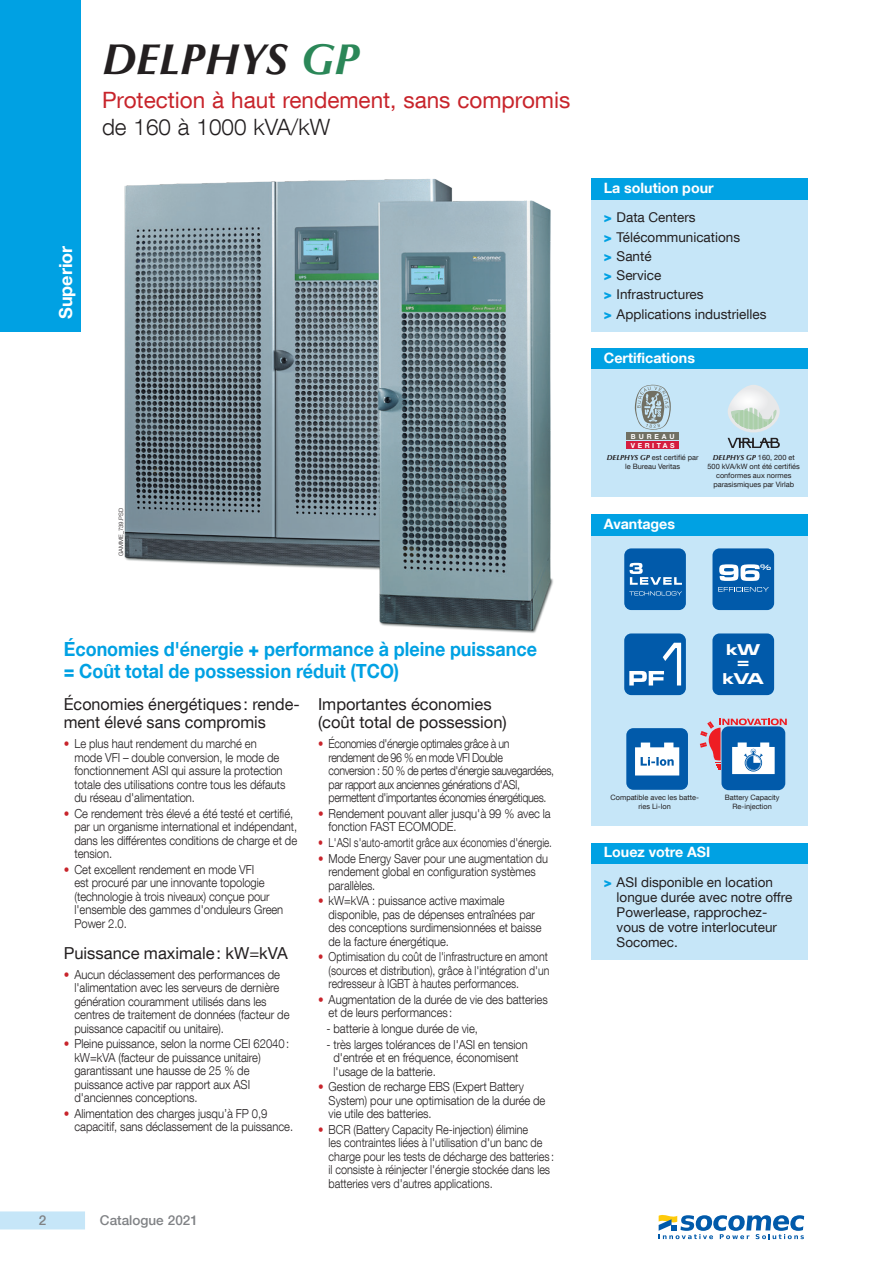
<style>
.page{position:relative;width:893px;height:1263px;background:#fff}
.page>*{position:absolute;margin:0;border:0;box-sizing:border-box;transform-origin:0 0}
.t1{font:italic 700 43.5px "Optima LT Std";color:#231f20}
.t2{font:22.5px "Helvetica Neue LT Com";color:#c8242b}
.t3{font:300 22.5px "Helvetica Neue LT Com";color:#231f20}
.t4{font:700 19.5px/22.5px "Helvetica Neue LT Com";color:#00a1e3;scale:.92 1}
.t5{font:700 18px "Helvetica Neue LT Com";color:#fff}
.t6{font:16.5px/18px "Helvetica Neue LT Com";color:#231f20}
.t7{font:16.35px/14.4px "Microgramma D Bold Exte";color:#fff;text-align:center}
.t8{font:700 14.25px "Helvetica Neue LT Com";color:#fff}
.t9{font:13.5px/19.2px "Helvetica Neue LT Com";color:#231f20}
.t10{font:500 13.5px "Helvetica Neue LT Com";color:#808285}
.t11{font:300 12.45px/13.5px "Helvetica Neue LT Com";letter-spacing:-.005em;color:#231f20;scale:.9 1}
.t12{font:300 12.45px/13.5px "Helvetica Neue LT Com";letter-spacing:-.005em;color:#231f20;scale:.87 1}
.t13{font:300 12.45px/13.5px "Helvetica Neue LT Com";letter-spacing:-.035em;color:#231f20;scale:.86 1}
.t14{font:300 12.45px/13.5px "Helvetica Neue LT Com";letter-spacing:-.005em;color:#231f20;scale:.89 1}
.t15{font:300 12.45px/13.5px "Helvetica Neue LT Com";letter-spacing:-.005em;color:#231f20;text-align:justify;scale:.85 1}
.t16{font:300 12.45px/13.5px "Helvetica Neue LT Com";letter-spacing:-.005em;color:#231f20;scale:.88 1}
.t17{font:300 12.45px "Helvetica Neue LT Com";letter-spacing:-.005em;color:#231f20;scale:.8 1}
.t18{font:7.35px/9px "Helvetica Neue LT Com";color:#231f20;text-align:center}
.t19{font:italic 700 7.35px "Optima LT Std";color:#231f20}
.t20{font:700 6.9px/8.7px "Helvetica Neue LT Com";letter-spacing:.36em;color:#fff}
.t21{font:300 6px "Helvetica Neue LT Com";color:#231f20}
.s1{color:#2b8758}
.s2{font-weight:900;color:#00a1e3}
.s3{font-family:"Optima LT Std";font-weight:700;font-style:italic}
.s4{font-family:"Helvetica Neue LT Com";font-weight:400;font-style:normal}
.s5{font-weight:900}
.s6{color:#c8242b}
</style>
<div class="page">
<div style="left:0;top:1211px;width:85px;height:18px;background:#c6e6f8"></div>
<div style="left:0;top:0;width:81px;height:332px;background:#00a1e3"></div>
<div style="left:591px;top:348px;width:217px;height:22px;background:#00a1e3"></div>
<div style="left:591px;top:370px;width:217px;height:127px;background:#c6e6f8"></div>
<div style="left:627px;top:433px;width:52px;height:7px;background:#717063"></div>
<div style="left:627px;top:441px;width:52px;height:8px;background:#d51d3f"></div>
<svg style="left:635px;top:385px;width:36px;height:45px"></svg>
<svg style="left:728px;top:438px;width:52px;height:10px"></svg>
<svg style="left:728px;top:385px;width:52px;height:47px"></svg>
<img style="left:124px;top:179px;width:429px;height:454px">
<div style="left:591px;top:179px;width:217px;height:21px;background:#00a1e3"></div>
<div style="left:591px;top:200px;width:217px;height:131px;background:#c6e6f8"></div>
<div style="left:591px;top:514px;width:217px;height:22px;background:#00a1e3"></div>
<div style="left:591px;top:536px;width:217px;height:290px;background:#c6e6f8"></div>
<svg style="left:712px;top:548px;width:62px;height:62px;background:#2b75b8"></svg>
<svg style="left:624px;top:548px;width:62px;height:62px;background:#1c6cb3"></svg>
<div style="left:712px;top:633px;width:62px;height:62px;background:#015aaa"></div>
<svg style="left:626px;top:728px;width:62px;height:62px;background:#5591c6"></svg>
<svg style="left:624px;top:633px;width:62px;height:62px;background:#2b75b8"></svg>
<div style="left:721px;top:726px;width:64px;height:64px;background:#015aaa;border-radius:7px"></div>
<svg style="left:700px;top:718px;width:87px;height:56px"></svg>
<div style="left:591px;top:843px;width:217px;height:21px;background:#00a1e3"></div>
<div style="left:591px;top:864px;width:217px;height:95px;background:#c6e6f8"></div>
<svg style="left:659px;top:1215px;width:145px;height:24px"></svg>
<h3 class="t5" style="left:54px;top:319px;width:75px;rotate:-90deg">Superior</h3>
<h1 class="t1" style="left:102px;top:34px;width:259px">DELPHYS <span class="s1">GP</span></h1>
<h2 class="t2" style="left:102px;top:86px;width:470px">Protection à haut rendement, sans compromis</h2>
<h2 class="t3" style="left:102px;top:114px;width:230px">de 160 à 1000 kVA/kW</h2>
<p class="t8" style="left:591px;top:179px;width:124px"><span class="s2">&gt;</span> La solution pour</p>
<p class="t9" style="left:604px;top:208px;width:164px"><span class="s2">&gt;</span> Data Centers<br><span class="s2">&gt;</span> Télécommunications<br><span class="s2">&gt;</span> Santé<br><span class="s2">&gt;</span> Service<br><span class="s2">&gt;</span> Infrastructures<br><span class="s2">&gt;</span> Applications industrielles</p>
<p class="t8" style="left:591px;top:348px;width:106px"><span class="s2">&gt;</span> Certifications</p>
<p class="t21" style="left:117px;top:556px;width:50px;rotate:-90deg">GAMME_739.PSD</p>
<p class="t20" style="left:631px;top:432px;width:45px">BUREAU<br>VERITAS</p>
<p class="t18" style="left:607px;top:452px;width:93px"><span class="s3">DELPHYS GP</span> est certifié par le Bureau Veritas</p>
<p class="t19" style="left:713px;top:453px;width:83px">DELPHYS GP <span class="s4">160, 200 et</span></p>
<p class="t18" style="left:707px;top:461px;width:94px">500 kVA/kW ont été certifiés conformes aux normes parasismiques par Virlab</p>
<p class="t8" style="left:591px;top:515px;width:86px"><span class="s2">&gt;</span> Avantages</p>
<h3 class="t4" style="left:64px;top:637px;width:516px">Économies d'énergie <span class="s5">+</span> performance à pleine puissance <span class="s5">=</span> Coût total de possession réduit (TCO)</h3>
<h3 class="t6" style="left:64px;top:695px;width:237px">Économies énergétiques : rende&shy;ment élevé sans compromis</h3>
<p class="t11" style="left:74px;top:737px;width:236px;text-indent:-11px"><span class="s6">•</span> Le plus haut rendement du marché en mode VFI – double conversion, le mode de fonctionnement ASI qui assure la protection totale des utilisations contre tous les défauts du réseau d'alimentation.</p>
<p class="t11" style="left:74px;top:806px;width:249px;text-indent:-11px"><span class="s6">•</span> Ce rendement très élevé a été testé et certifié, par un organisme international et indépendant, dans les différentes conditions de charge et de tension.</p>
<p class="t11" style="left:74px;top:862px;width:234px;text-indent:-11px"><span class="s6">•</span> Cet excellent rendement en mode VFI<br>est procuré par une innovante topologie (technologie à trois niveaux) conçue pour l'ensemble des gammes d'onduleurs Green Power 2.0.</p>
<h3 class="t6" style="left:64px;top:943px;width:226px">Puissance maximale: kW=kVA</h3>
<p class="t11" style="left:74px;top:967px;width:241px;text-indent:-11px"><span class="s6">•</span> Aucun déclassement des performances de l'alimentation avec les serveurs de dernière génération couramment utilisés dans les centres de traitement de données (facteur de puissance capacitif ou unitaire).</p>
<p class="t11" style="left:74px;top:1037px;width:240px;text-indent:-11px"><span class="s6">•</span> Pleine puissance, selon la norme CEI 62040: kW=kVA (facteur de puissance unitaire) garantissant une hausse de 25 % de puissance active par rapport aux ASI d'anciennes conceptions.</p>
<p class="t11" style="left:74px;top:1106px;width:245px;text-indent:-11px"><span class="s6">•</span> Alimentation des charges jusqu’à FP 0,9 capacitif, sans déclassement de la puissance.</p>
<p class="t10" style="left:39px;top:1212px;width:9px">2</p>
<p class="t10" style="left:100px;top:1212px;width:99px">Catalogue 2021</p>
<h3 class="t6" style="left:318px;top:695px;width:190px">Importantes économies (coût total de possession)</h3>
<p class="t13" style="left:329px;top:737px;width:264px;text-indent:-11px"><span class="s6">•</span> Économies d'énergie optimales grâce à un rendement de 96 % en mode VFI Double<br>conversion : 50 % de pertes d'énergie sauvegardées, par rapport aux anciennes générations d'ASI, permettent d'importantes économies énergétiques.</p>
<p class="t11" style="left:329px;top:806px;width:248px;text-indent:-11px"><span class="s6">•</span> Rendement pouvant aller jusqu'à 99 % avec la fonction FAST ECOMODE.</p>
<p class="t17" style="left:318px;top:835px;width:294px"><span class="s6">•</span> L'ASI s'auto-amortit grâce aux économies d'énergie.</p>
<p class="t16" style="left:329px;top:851px;width:251px;text-indent:-11px"><span class="s6">•</span> Mode Energy Saver pour une augmentation du rendement global en configuration systèmes parallèles.</p>
<p class="t14" style="left:329px;top:894px;width:241px;text-indent:-11px"><span class="s6">•</span> kW=kVA : puissance active maximale disponible, pas de dépenses entraînées par des conceptions surdimensionnées et baisse de la facture énergétique.</p>
<p class="t15" style="left:329px;top:950px;width:261px;text-indent:-11px"><span class="s6">•</span> Optimisation du coût de l'infrastructure en amont (sources et distribution), grâce à l'intégration d'un redresseur à IGBT à hautes performances.</p>
<p class="t11" style="left:329px;top:992px;width:245px;text-indent:-11px"><span class="s6">•</span> Augmentation de la durée de vie des batteries et de leurs performances :</p>
<p class="t11" style="left:326px;top:1021px;width:170px">- batterie à longue durée de vie,</p>
<p class="t11" style="left:334px;top:1037px;width:217px;text-indent:-7px">- très larges tolérances de l'ASI en tension d'entrée et en fréquence, économisent l'usage de la batterie.</p>
<p class="t11" style="left:329px;top:1080px;width:242px;text-indent:-11px"><span class="s6">•</span> Gestion de recharge EBS (Expert Battery<br>System) pour une optimisation de la durée de vie utile des batteries.</p>
<p class="t12" style="left:329px;top:1122px;width:261px;text-indent:-11px"><span class="s6">•</span> BCR (Battery Capacity Re-injection) élimine<br>les contraintes liées à l'utilisation d'un banc de charge pour les tests de décharge des batteries : il consiste à réinjecter l'énergie stockée dans les batteries vers d'autres applications.</p>
<h3 class="t7" style="left:723px;top:642px;width:42px">kW = kVA</h3>
<p class="t18" style="left:610px;top:793px;width:90px">Compatible avec les batte&shy;ries Li-Ion</p>
<p class="t18" style="left:725px;top:793px;width:56px">Battery Capacity<br>Re-injection</p>
<p class="t8" style="left:591px;top:843px;width:121px"><span class="s2">&gt;</span> Louez votre ASI</p>
<p class="t9" style="left:617px;top:874px;width:177px;line-height:15px;text-indent:-13px"><span class="s2">&gt;</span> ASI disponible en location longue durée avec notre offre<br>Powerlease, rapprochez&shy;vous de votre interlocuteur<br>Socomec.</p>
</div>
